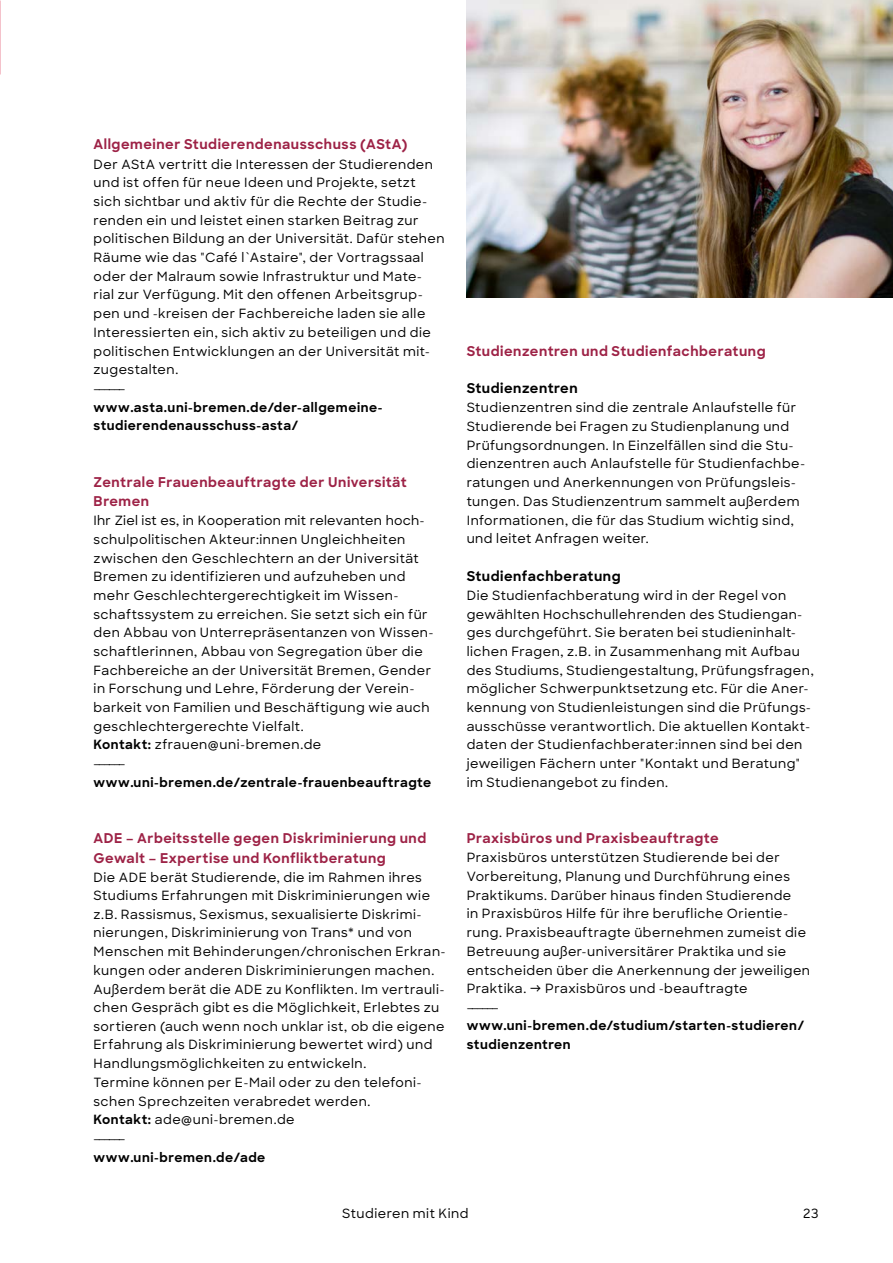
<style>
.page{position:relative;width:893px;height:1263px;background:#fff}
.page>*{position:absolute;margin:0;border:0;box-sizing:border-box;transform-origin:0 0}
.Fließtext{font:700 13.5px/19.8px "Sharp Sans";letter-spacing:.04em;color:#9d2246}
.Fließtext-2{font:700 13.5px "Sharp Sans";letter-spacing:.04em;color:#000}
.Fließtext-3{font:500 12.75px/18.6px "Sharp Sans";letter-spacing:.04em;color:#000}
.s1{font-weight:700}
</style>
<div class="page">
<img style="left:467px;top:0;width:426px;height:297px">
<p class="Fließtext" style="left:94px;top:134px;width:315px">Allgemeiner Studierendenausschuss (AStA)</p>
<p class="Fließtext-3" style="left:94px;top:154px;width:353px">Der AStA vertritt die Interessen der Studierenden und ist offen für neue Ideen und Projekte, setzt sich sichtbar und aktiv für die Rechte der Studie&shy;renden ein und leistet einen starken Beitrag zur politischen Bildung an der Universität. Dafür stehen Räume wie das "Café l`Astaire", der Vortragssaal oder der Malraum sowie Infrastruktur und Mate&shy;rial zur Verfügung. Mit den offenen Arbeitsgrup&shy;pen und -kreisen der Fachbereiche laden sie alle Interessierten ein, sich aktiv zu beteiligen und die politischen Entwicklungen an der Universität mit&shy;zugestalten.<br>––––––<br><span class="s1">www.asta.uni-bremen.de/der-allgemeine&shy;studierendenausschuss-asta/</span></p>
<p class="Fließtext" style="left:94px;top:471px;width:315px">Zentrale Frauenbeauftragte der Universität<br>Bremen</p>
<p class="Fließtext-3" style="left:94px;top:511px;width:341px">Ihr Ziel ist es, in Kooperation mit relevanten hoch&shy;schulpolitischen Akteur:innen Ungleichheiten zwischen den Geschlechtern an der Universität Bremen zu identifizieren und aufzuheben und mehr Geschlechtergerechtigkeit im Wissen&shy;schaftssystem zu erreichen. Sie setzt sich ein für den Abbau von Unterrepräsentanzen von Wissen&shy;schaftlerinnen, Abbau von Segregation über die Fachbereiche an der Universität Bremen, Gender in Forschung und Lehre, Förderung der Verein&shy;barkeit von Familien und Beschäftigung wie auch geschlechtergerechte Vielfalt.<br><span class="s1">Kontakt:</span> zfrauen@uni-bremen.de<br>–––––– <span class="s1">www.uni-bremen.de/zentrale-frauenbeauftragte</span></p>
<p class="Fließtext" style="left:94px;top:827px;width:334px">ADE – Arbeitsstelle gegen Diskriminierung und<br>Gewalt – Expertise und Konfliktberatung</p>
<p class="Fließtext-3" style="left:94px;top:867px;width:353px">Die ADE berät Studierende, die im Rahmen ihres Studiums Erfahrungen mit Diskriminierungen wie z.B. Rassismus, Sexismus, sexualisierte Diskrimi&shy;nierungen, Diskriminierung von Trans* und von Menschen mit Behinderungen/chronischen Erkran&shy;kungen oder anderen Diskriminierungen machen.<br>Außerdem berät die ADE zu Konflikten. Im vertrauli&shy;chen Gespräch gibt es die Möglichkeit, Erlebtes zu sortieren (auch wenn noch unklar ist, ob die eigene Erfahrung als Diskriminierung bewertet wird) und Handlungsmöglichkeiten zu entwickeln.<br>Termine können per E-Mail oder zu den telefoni&shy;schen Sprechzeiten verabredet werden.<br><span class="s1">Kontakt:</span> ade@uni-bremen.de<br>––––––<br><span class="s1">www.uni-bremen.de/ade</span></p>
<p class="Fließtext" style="left:467px;top:340px;width:300px">Studienzentren und Studienfachberatung</p>
<p class="Fließtext-2" style="left:467px;top:378px;width:113px">Studienzentren</p>
<p class="Fließtext-3" style="left:467px;top:398px;width:340px">Studienzentren sind die zentrale Anlaufstelle für Studierende bei Fragen zu Studienplanung und Prüfungsordnungen. In Einzelfällen sind die Stu&shy;dienzentren auch Anlaufstelle für Studienfachbe&shy;ratungen und Anerkennungen von Prüfungsleis&shy;tungen. Das Studienzentrum sammelt außerdem Informationen, die für das Studium wichtig sind, und leitet Anfragen weiter.</p>
<p class="Fließtext-2" style="left:467px;top:566px;width:155px">Studienfachberatung</p>
<p class="Fließtext-3" style="left:467px;top:585px;width:349px">Die Studienfachberatung wird in der Regel von gewählten Hochschullehrenden des Studiengan&shy;ges durchgeführt. Sie beraten bei studieninhalt&shy;lichen Fragen, z.B. in Zusammenhang mit Aufbau des Studiums, Studiengestaltung, Prüfungsfragen, möglicher Schwerpunktsetzung etc. Für die Aner&shy;kennung von Studienleistungen sind die Prüfungs&shy;ausschüsse verantwortlich. Die aktuellen Kontakt&shy;daten der Studienfachberater:innen sind bei den jeweiligen Fächern unter "Kontakt und Beratung" im Studienangebot zu finden.</p>
<p class="Fließtext" style="left:467px;top:827px;width:254px">Praxisbüros und Praxisbeauftragte</p>
<p class="Fließtext-3" style="left:467px;top:848px;width:345px">Praxisbüros unterstützen Studierende bei der Vorbereitung, Planung und Durchführung eines Praktikums. Darüber hinaus finden Studierende<br>in Praxisbüros Hilfe für ihre berufliche Orientie&shy;rung. Praxisbeauftragte übernehmen zumeist die Betreuung außer-universitärer Praktika und sie entscheiden über die Anerkennung der jeweiligen Praktika. → Praxisbüros und -beauftragte<br>–––––– <span class="s1">www.uni-bremen.de/studium/starten-studieren/ studienzentren</span></p>
<p class="Fließtext-3" style="left:342px;top:1204px;width:128px">Studieren mit Kind</p>
<p class="Fließtext-3" style="left:803px;top:1204px;width:17px">23</p>
</div>
